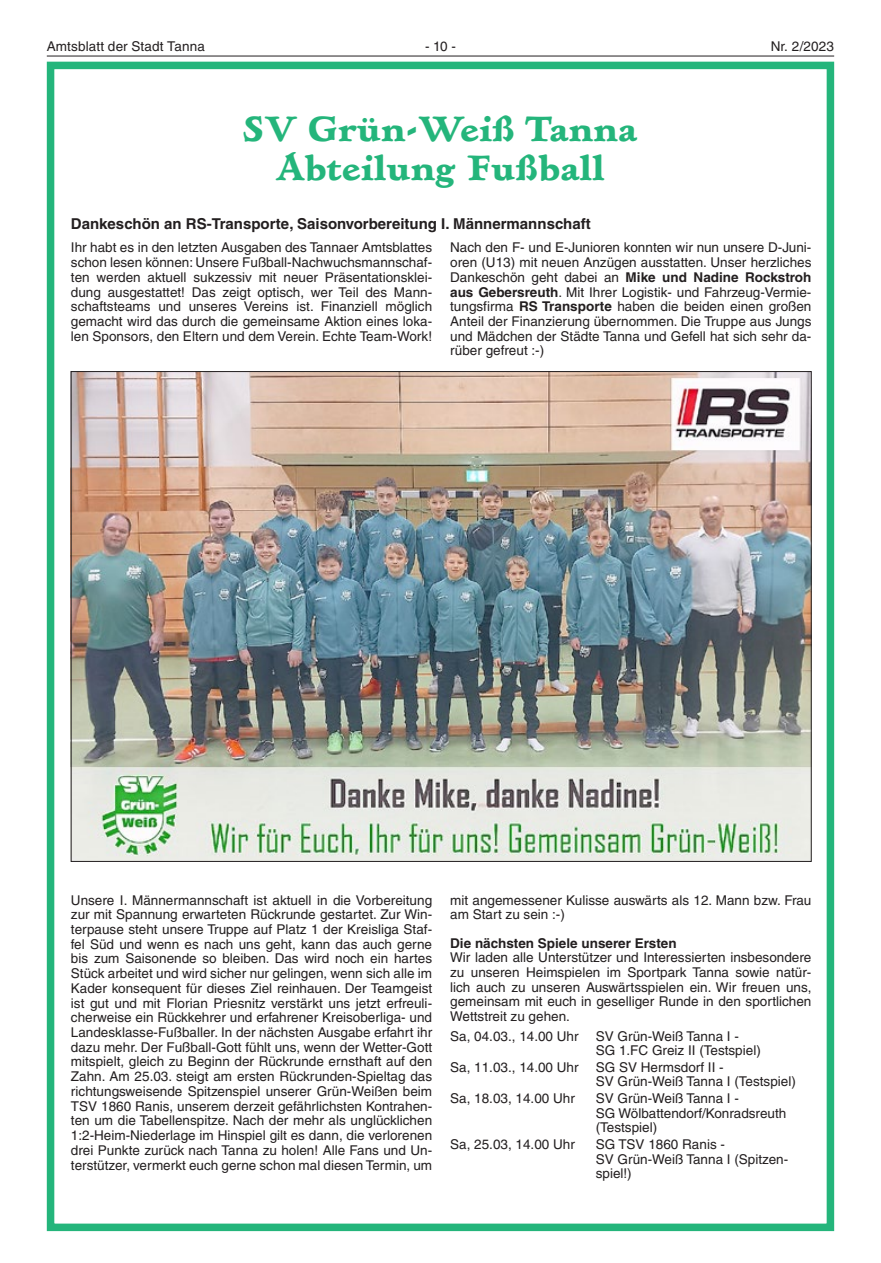
<style>
.page{position:relative;width:881px;height:1263px;background:#fff}
.page>*{position:absolute;margin:0;border:0;box-sizing:border-box;transform-origin:0 0}
.Überschrift{font:800 36px/39.3px "Hadriano";color:#24b57b;text-align:center}
.Zwischenüberschrift{font:700 15px "Helvetica LT";color:#231f20}
.t1{font:13.5px/14.7px "Helvetica LT";color:#231f20}
.t2{font:700 13.5px "Helvetica LT";color:#231f20}
.s1{font-weight:700}
</style>
<div class="page">
<hr style="left:47px;top:56px;width:786px;height:1px;background:#231f20">
<div style="left:47px;top:62px;width:786px;height:1169px;background:#fff;border:8px solid #24b57b"></div>
<img style="left:73px;top:373px;width:736px;height:487px">
<p class="t1" style="left:47px;top:39px;width:159px">Amtsblatt der Stadt Tanna</p>
<p class="t1" style="left:425px;top:39px;width:32px">- 10 -</p>
<p class="t1" style="left:770px;top:39px;width:65px">Nr. 2/2023</p>
<p class="Überschrift" style="left:242px;top:108px;width:396px">SV Grün-Weiß Tanna<br>Abteilung Fußball</p>
<p class="Zwischenüberschrift" style="left:71px;top:215px;width:521px">Dankeschön an RS-Transporte, Saisonvorbereitung I. Männermannschaft</p>
<p class="t1" style="left:71px;top:240px;width:362px;text-align:justify">Ihr habt es in den letzten Ausgaben des Tannaer Amtsblattes schon lesen können: Unsere Fußball-Nachwuchsmannschaf&shy;ten werden aktuell sukzessiv mit neuer Präsentationsklei&shy;dung ausgestattet! Das zeigt optisch, wer Teil des Mann&shy;schaftsteams und unseres Vereins ist. Finanziell möglich gemacht wird das durch die gemeinsame Aktion eines loka&shy;len Sponsors, den Eltern und dem Verein. Echte Team-Work!</p>
<p class="t1" style="left:450px;top:240px;width:362px;text-align:justify">Nach den F- und E-Junioren konnten wir nun unsere D-Juni&shy;oren (U13) mit neuen Anzügen ausstatten. Unser herzliches Dankeschön geht dabei an <span class="s1">Mike und Nadine Rockstroh aus Gebersreuth</span>. Mit Ihrer Logistik- und Fahrzeug-Vermie&shy;tungsfirma <span class="s1">RS Transporte</span> haben die beiden einen großen Anteil der Finanzierung übernommen. Die Truppe aus Jungs und Mädchen der Städte Tanna und Gefell hat sich sehr da&shy;rüber gefreut :-)</p>
<p class="t1" style="left:71px;top:892px;width:362px;text-align:justify">Unsere I. Männermannschaft ist aktuell in die Vorbereitung zur mit Spannung erwarteten Rückrunde gestartet. Zur Win&shy;terpause steht unsere Truppe auf Platz 1 der Kreisliga Staf&shy;fel Süd und wenn es nach uns geht, kann das auch gerne bis zum Saisonende so bleiben. Das wird noch ein hartes Stück arbeitet und wird sicher nur gelingen, wenn sich alle im Kader konsequent für dieses Ziel reinhauen. Der Teamgeist ist gut und mit Florian Priesnitz verstärkt uns jetzt erfreuli&shy;cherweise ein Rückkehrer und erfahrener Kreisoberliga- und Landesklasse-Fußballer. In der nächsten Ausgabe erfahrt ihr dazu mehr. Der Fußball-Gott fühlt uns, wenn der Wetter-Gott mitspielt, gleich zu Beginn der Rückrunde ernsthaft auf den Zahn. Am 25.03. steigt am ersten Rückrunden-Spieltag das richtungsweisende Spitzenspiel unserer Grün-Weißen beim TSV 1860 Ranis, unserem derzeit gefährlichsten Kontrahen&shy;ten um die Tabellenspitze. Nach der mehr als unglücklichen 1:2-Heim-Niederlage im Hinspiel gilt es dann, die verlorenen drei Punkte zurück nach Tanna zu holen! Alle Fans und Un&shy;terstützer, vermerkt euch gerne schon mal diesen Termin, um</p>
<p class="t1" style="left:450px;top:892px;width:362px">mit angemessener Kulisse auswärts als 12. Mann bzw. Frau am Start zu sein :-)</p>
<p class="t2" style="left:450px;top:934px;width:228px">Die nächsten Spiele unserer Ersten</p>
<p class="t1" style="left:450px;top:950px;width:362px;text-align:justify">Wir laden alle Unterstützer und Interessierten insbesondere zu unseren Heimspielen im Sportpark Tanna sowie natür&shy;lich auch zu unseren Auswärtsspielen ein. Wir freuen uns, gemeinsam mit euch in geselliger Runde in den sportlichen Wettstreit zu gehen.</p>
<p class="t1" style="left:450px;top:1028px;width:130px">Sa, 04.03., 14.00 Uhr</p>
<p class="t1" style="left:595px;top:1028px;width:166px">SV Grün-Weiß Tanna I -<br>SG 1.FC Greiz II (Testspiel)</p>
<p class="t1" style="left:450px;top:1060px;width:130px">Sa, 11.03., 14.00 Uhr</p>
<p class="t1" style="left:595px;top:1060px;width:201px">SG SV Hermsdorf II -<br>SV Grün-Weiß Tanna I (Testspiel)</p>
<p class="t1" style="left:450px;top:1091px;width:126px">Sa, 18.03, 14.00 Uhr</p>
<p class="t1" style="left:595px;top:1091px;width:192px">SV Grün-Weiß Tanna I -<br>SG Wölbattendorf/Konradsreuth (Testspiel)</p>
<p class="t1" style="left:450px;top:1137px;width:126px">Sa, 25.03, 14.00 Uhr</p>
<p class="t1" style="left:595px;top:1137px;width:194px">SG TSV 1860 Ranis -<br>SV Grün-Weiß Tanna I (Spitzen&shy;spiel!)</p>
</div>
